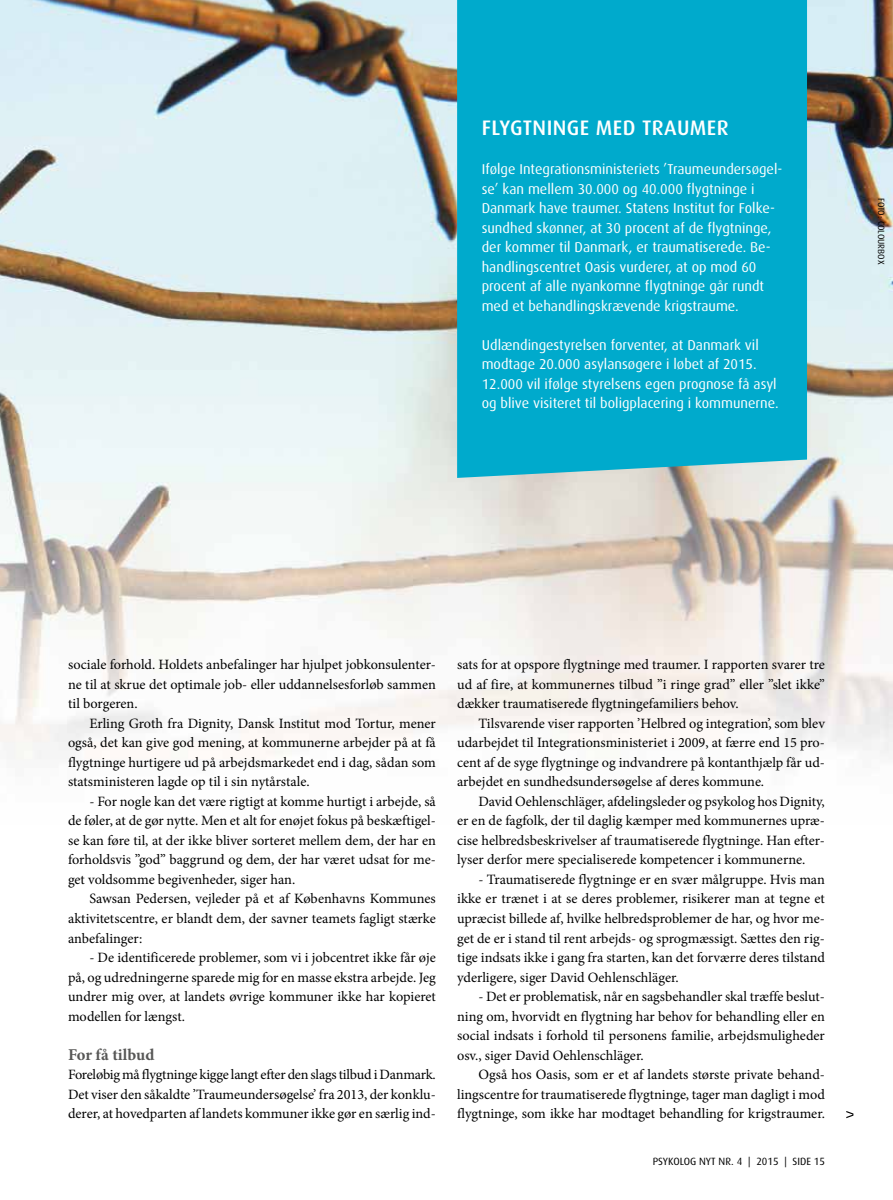
<style>
.page{position:relative;width:893px;height:1200px;background:#fff}
.page>*{position:absolute;margin:0;border:0;box-sizing:border-box;transform-origin:0 0}
.t1{font:500 21px "Dax";letter-spacing:.02em;color:#fff}
.t2{font:700 16.5px "Minion Pro";letter-spacing:-.005em;color:#575756}
.t3{font:14.25px/19.5px "Minion Pro";color:#000;text-align:justify}
.t4{font:14.25px/19.5px "Dax";color:#fff}
.t5{font:10.5px "Dax";color:#000}
.t6{font:9px "Dax";color:#000}
</style>
<div class="page">
<img style="left:0;top:0;width:893px;height:760px">
<div style="left:457px;top:0;width:350px;height:478px;background:#0ac"></div>
<svg style="left:846px;top:1111px;width:7px;height:6px"></svg>
<h1 class="t1" style="left:482px;top:116px;width:244px">FLYGTNINGE MED TRAUMER</h1>
<p class="t4" style="left:482px;top:160px;width:302px">Ifølge Integrationsministeriets ’Traumeundersøgel&shy;se’ kan mellem 30.000 og 40.000 flygtninge i Danmark have traumer. Statens Institut for Folke&shy;sundhed skønner, at 30 procent af de flygtninge, der kommer til Danmark, er traumatiserede. Be&shy;handlingscentret Oasis vurderer, at op mod 60 procent af alle nyankomne flygtninge går rundt med et behandlingskrævende krigstraume.</p>
<p class="t4" style="left:482px;top:335px;width:298px">Udlændingestyrelsen forventer, at Danmark vil modtage 20.000 asylansøgere i løbet af 2015.<br>12.000 vil ifølge styrelsens egen prognose få asyl og blive visiteret til boligplacering i kommunerne.</p>
<p class="t6" style="left:886px;top:198px;width:68px;rotate:90deg">foto: Colourbox</p>
<p class="t3" style="left:68px;top:655px;width:369px">sociale forhold. Holdets anbefalinger har hjulpet jobkonsulenter&shy;ne til at skrue det optimale job- eller uddannelsesforløb sammen til borgeren.</p>
<p class="t3" style="left:68px;top:713px;width:369px;text-indent:21px">Erling Groth fra Dignity, Dansk Institut mod Tortur, mener også, det kan give god mening, at kommunerne arbejder på at få flygtninge hurtigere ud på arbejdsmarkedet end i dag, sådan som statsministeren lagde op til i sin nytårstale.</p>
<p class="t3" style="left:68px;top:791px;width:369px;text-indent:21px">- For nogle kan det være rigtigt at komme hurtigt i arbejde, så de føler, at de gør nytte. Men et alt for enøjet fokus på beskæftigel&shy;se kan føre til, at der ikke bliver sorteret mellem dem, der har en forholdsvis ”god” baggrund og dem, der har været udsat for me&shy;get voldsomme begivenheder, siger han.</p>
<p class="t3" style="left:68px;top:889px;width:369px;text-indent:21px">Sawsan Pedersen, vejleder på et af Københavns Kommunes aktivitetscentre, er blandt dem, der savner teamets fagligt stærke anbefalinger:</p>
<p class="t3" style="left:68px;top:947px;width:369px;text-indent:21px">- De identificerede problemer, som vi i jobcentret ikke får øje på, og udredningerne sparede mig for en masse ekstra arbejde. Jeg undrer mig over, at landets øvrige kommuner ikke har kopieret modellen for længst.</p>
<p class="t2" style="left:68px;top:1042px;width:88px">For få tilbud</p>
<p class="t3" style="left:68px;top:1064px;width:369px">Foreløbig må flygtninge kigge langt efter den slags tilbud i Danmark.<br>Det viser den såkaldte ’Traumeundersøgelse’ fra 2013, der konklu&shy;derer, at hovedparten af landets kommuner ikke gør en særlig ind-</p>
<p class="t3" style="left:457px;top:655px;width:369px">sats for at opspore flygtninge med traumer. I rapporten svarer tre ud af fire, at kommunernes tilbud ”i ringe grad” eller ”slet ikke” dækker traumatiserede flygtningefamiliers behov.</p>
<p class="t3" style="left:457px;top:713px;width:369px;text-indent:21px">Tilsvarende viser rapporten ’Helbred og integration’, som blev udarbejdet til Integrationsministeriet i 2009, at færre end 15 pro&shy;cent af de syge flygtninge og indvandrere på kontanthjælp får ud&shy;arbejdet en sundhedsundersøgelse af deres kommune.</p>
<p class="t3" style="left:457px;top:791px;width:369px;text-indent:21px">David Oehlenschläger, afdelingsleder og psykolog hos Dignity, er en de fagfolk, der til daglig kæmper med kommunernes upræ&shy;cise helbredsbeskrivelser af traumatiserede flygtninge. Han efter&shy;lyser derfor mere specialiserede kompetencer i kommunerne.</p>
<p class="t3" style="left:457px;top:869px;width:369px;text-indent:21px">- Traumatiserede flygtninge er en svær målgruppe. Hvis man ikke er trænet i at se deres problemer, risikerer man at tegne et upræcist billede af, hvilke helbredsproblemer de har, og hvor me&shy;get de er i stand til rent arbejds- og sprogmæssigt. Sættes den rig&shy;tige indsats ikke i gang fra starten, kan det forværre deres tilstand yderligere, siger David Oehlenschläger.</p>
<p class="t3" style="left:457px;top:986px;width:369px;text-indent:21px">- Det er problematisk, når en sagsbehandler skal træffe beslut&shy;ning om, hvorvidt en flygtning har behov for behandling eller en social indsats i forhold til personens familie, arbejdsmuligheder osv., siger David Oehlenschläger.</p>
<p class="t3" style="left:457px;top:1064px;width:369px;text-indent:21px">Også hos Oasis, som er et af landets største private behand&shy;lingscentre for traumatiserede flygtninge, tager man dagligt i mod flygtninge, som ikke har modtaget behandling for krigstraumer.</p>
<p class="t5" style="left:653px;top:1154px;width:174px">PSYKOLOG NYT NR. 4 | 2015 | SIDE 15</p>
</div>
